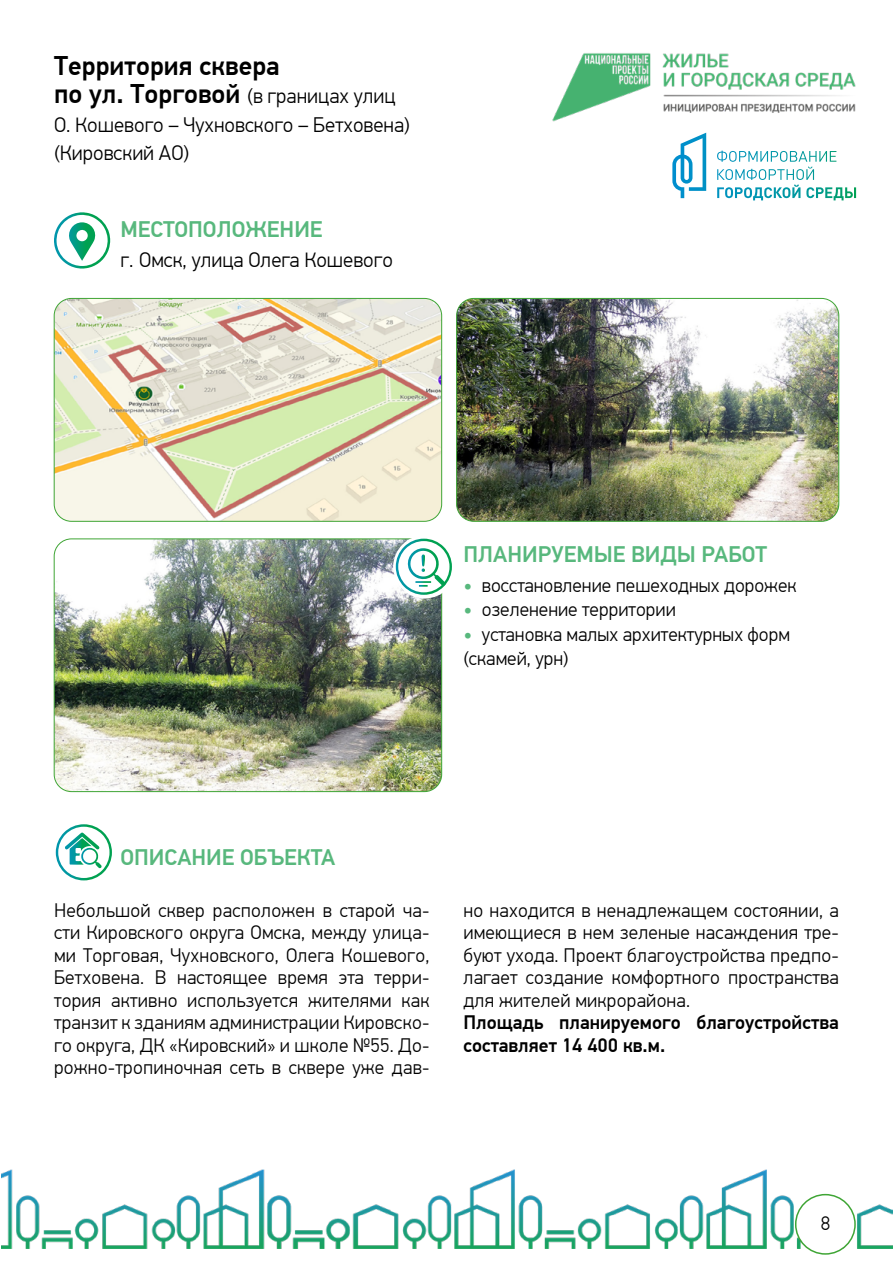
<style>
.page{position:relative;width:893px;height:1263px;background:#fff}
.page>*{position:absolute;margin:0;border:0;box-sizing:border-box;transform-origin:0 0}
.t1{font:500 27px "PF Din Text Pro";color:#000}
.t2{font:500 22.5px "PF Din Text Pro";color:#58b87d}
.t3{font:300 21px/28.5px "PF Din Text Pro";color:#000}
.t4{font:300 19.5px/22.5px "PF Din Text Pro";letter-spacing:.005em;color:#000;text-align:justify}
.t5{font:500 19.5px/22.5px "PF Din Text Pro";color:#000}
.s1{font-weight:500;font-size:27px}
.s2{font-weight:500;color:#58b87d}
</style>
<div class="page">
<img style="left:552px;top:53px;width:304px;height:80px">
<svg style="left:672px;top:133px;width:164px;height:65px"></svg>
<img style="left:2px;top:1169px;width:891px;height:79px">
<div style="left:796px;top:1194px;width:59px;height:60px;background:#fff;border-radius:50%"></div>
<div style="left:795px;top:1194px;width:61px;height:61px;border:2px solid #3fa535;border-radius:50%"></div>
<svg style="left:54px;top:212px;width:56px;height:57px"></svg>
<img style="left:54px;top:539px;width:388px;height:253px">
<div style="left:54px;top:539px;width:388px;height:253px;border:1px solid #3fa535;border-radius:17px"></div>
<img style="left:54px;top:298px;width:388px;height:223px">
<div style="left:54px;top:298px;width:388px;height:223px;border:1px solid #3fa535;border-radius:17px"></div>
<img style="left:457px;top:298px;width:382px;height:223px">
<div style="left:456px;top:298px;width:383px;height:223px;border:1px solid #3fa535;border-radius:17px"></div>
<svg style="left:56px;top:824px;width:56px;height:56px"></svg>
<div style="left:393px;top:535px;width:63px;height:63px;background:#fff;border-radius:50%"></div>
<svg style="left:396px;top:539px;width:56px;height:56px"></svg>
<h1 class="t1" style="left:54px;top:49px;width:227px">Территория сквера</h1>
<p class="t3" style="left:54px;top:82px;width:358px"><span class="s1">по ул. Торговой</span> (в границах улиц<br>О. Кошевого – Чухновского – Бетховена) (Кировский АО)</p>
<p class="t2" style="left:120px;top:216px;width:204px">МЕСТОПОЛОЖЕНИЕ</p>
<p class="t3" style="left:120px;top:246px;width:274px">г. Омск, улица Олега Кошевого</p>
<p class="t2" style="left:463px;top:541px;width:305px">ПЛАНИРУЕМЫЕ ВИДЫ РАБОТ</p>
<p class="t4" style="left:463px;top:574px;width:335px"><span class="s2">•</span> восстановление пешеходных дорожек</p>
<p class="t4" style="left:463px;top:598px;width:214px"><span class="s2">•</span> озеленение территории</p>
<p class="t4" style="left:463px;top:623px;width:328px;line-height:24px"><span class="s2">•</span> установка малых архитектурных форм (скамей, урн)</p>
<p class="t2" style="left:120px;top:844px;width:216px">ОПИСАНИЕ ОБЪЕКТА</p>
<p class="t4" style="left:54px;top:899px;width:377px">Небольшой сквер расположен в старой ча&shy;сти Кировского округа Омска, между улица&shy;ми Торговая, Чухновского, Олега Кошевого, Бетховена. В настоящее время эта терри&shy;тория активно используется жителями как транзит к зданиям администрации Кировско&shy;го округа, ДК «Кировский» и школе №55. До&shy;рожно-тропиночная сеть в сквере уже дав-</p>
<p class="t4" style="left:463px;top:899px;width:377px">но находится в ненадлежащем состоянии, а имеющиеся в нем зеленые насаждения тре&shy;буют ухода. Проект благоустройства предпо&shy;лагает создание комфортного пространства для жителей микрорайона.</p>
<p class="t5" style="left:463px;top:1011px;width:377px">Площадь планируемого благоустройства составляет 14 400 кв.м.</p>
<p class="t4" style="left:821px;top:1212px;width:11px">8</p>
</div>
